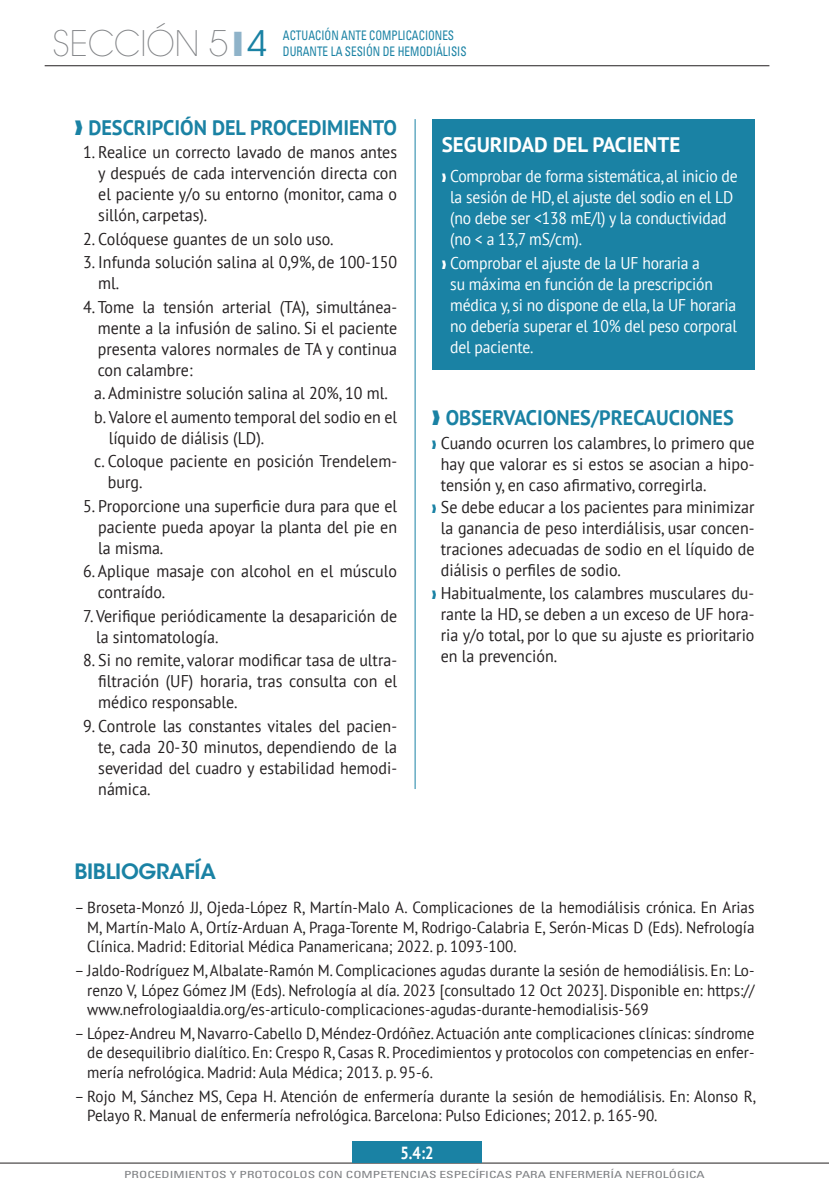
<style>
.page{position:relative;width:829px;height:1191px;background:#fff}
.page>*{position:absolute;margin:0;border:0;box-sizing:border-box;transform-origin:0 0}
.t1{font:200 35px "ITC Avant Garde Std";color:#808285;scale:.95 1}
.LADILLO{font:700 21px "PT Sans";color:#1a82a4;scale:.96 1}
.t2{font:700 21px "PT Sans";color:#fff}
.t3{font:600 21px "ITC Avant Garde Std";letter-spacing:-.015em;color:#1a82a4}
.t4{font:700 17.5px "PT Sans";color:#fff;scale:.85 1}
.CPO_DE_TEXTO_GENERAL{font:16.97px/21px "PT Sans";color:#231f20;text-align:justify;scale:.94 1}
.t5{font:16.97px/21px "PT Sans";letter-spacing:-.01em;color:#fff;scale:.92 1}
.BIBLIOGRAFÍA{font:16.1px/19.2px "PT Sans";color:#231f20;text-align:justify;scale:.94 1}
.BAJO_NUMERO{font:condensed 13.12px "Univers LT Std";color:#1a82a4;scale:.85 1}
.t6{font:condensed 9.8px "Univers LT Std";color:#808285;scale:1.37 1}
.s1{color:#8fb3c9}
.s2{font-weight:400;color:#1a82a4}
.s3{color:#1a82a4}
</style>
<div class="page">
<hr style="left:0;top:1162px;width:828px;height:1px;background:#231f20">
<hr style="left:45px;top:65px;width:724px;height:1px;background:#231f20">
<hr style="left:415px;top:119px;width:1px;height:670px;background:#1a82a4">
<div style="left:432px;top:119px;width:322px;height:251px;background:#1a82a4"></div>
<div style="left:352px;top:1141px;width:129px;height:22px;background:#1a82a4"></div>
<p class="t1" style="left:53px;top:23px;width:228px">SECCIÓN 5<span class="s1">❙</span><span class="s2">4</span></p>
<p class="BAJO_NUMERO" style="left:283px;top:27px;width:203px">ACTUACIÓN ANTE COMPLICACIONES</p>
<p class="BAJO_NUMERO" style="left:283px;top:43px;width:217px">DURANTE LA SESIÓN DE HEMODIÁLISIS</p>
<p class="LADILLO" style="left:74px;top:113px;width:337px">❱ DESCRIPCIÓN DEL PROCEDIMIENTO</p>
<p class="CPO_DE_TEXTO_GENERAL" style="left:98px;top:141px;width:319px;text-indent:-15px">1. Realice un correcto lavado de manos antes y después de cada intervención directa con el paciente y/o su entorno (monitor, cama o sillón, carpetas).</p>
<p class="CPO_DE_TEXTO_GENERAL" style="left:83px;top:228px;width:268px">2. Colóquese guantes de un solo uso.</p>
<p class="CPO_DE_TEXTO_GENERAL" style="left:98px;top:251px;width:319px;text-indent:-15px">3. Infunda solución salina al 0,9%, de 100-150 ml.</p>
<p class="CPO_DE_TEXTO_GENERAL" style="left:98px;top:296px;width:320px;text-indent:-15px">4. Tome la tensión arterial (TA), simultánea&shy;mente a la infusión de salino. Si el paciente presenta valores normales de TA y continua con calambre:</p>
<p class="CPO_DE_TEXTO_GENERAL" style="left:94px;top:382px;width:314px">a. Administre solución salina al 20%, 10 ml.</p>
<p class="CPO_DE_TEXTO_GENERAL" style="left:109px;top:406px;width:308px;text-indent:-14px">b. Valore el aumento temporal del sodio en el líquido de diálisis (LD).</p>
<p class="CPO_DE_TEXTO_GENERAL" style="left:108px;top:450px;width:309px;text-indent:-14px">c. Coloque paciente en posición Trendelem&shy;burg.</p>
<p class="CPO_DE_TEXTO_GENERAL" style="left:98px;top:495px;width:319px;text-indent:-15px">5. Proporcione una superficie dura para que el paciente pueda apoyar la planta del pie en la misma.</p>
<p class="CPO_DE_TEXTO_GENERAL" style="left:98px;top:560px;width:320px;text-indent:-15px">6. Aplique masaje con alcohol en el músculo contraído.</p>
<p class="CPO_DE_TEXTO_GENERAL" style="left:96px;top:605px;width:322px;text-indent:-13px">7. Verifique periódicamente la desaparición de la sintomatología.</p>
<p class="CPO_DE_TEXTO_GENERAL" style="left:98px;top:649px;width:319px;text-indent:-15px">8. Si no remite, valorar modificar tasa de ultra&shy;filtración (UF) horaria, tras consulta con el médico responsable.</p>
<p class="CPO_DE_TEXTO_GENERAL" style="left:98px;top:715px;width:319px;text-indent:-15px">9. Controle las constantes vitales del pacien&shy;te, cada 20-30 minutos, dependiendo de la severidad del cuadro y estabilidad hemodi&shy;námica.</p>
<p class="t2" style="left:441px;top:130px;width:240px">SEGURIDAD DEL PACIENTE</p>
<p class="t5" style="left:450px;top:166px;width:314px;text-indent:-8px">❱ Comprobar de forma sistemática, al inicio de la sesión de HD, el ajuste del sodio en el LD (no debe ser &lt;138 mE/l) y la conductividad (no &lt; a 13,7 mS/cm).</p>
<p class="t5" style="left:450px;top:252px;width:313px;text-indent:-8px">❱ Comprobar el ajuste de la UF horaria a<br>su máxima en función de la prescripción médica y, si no dispone de ella, la UF horaria no debería superar el 10% del peso corporal del paciente.</p>
<p class="LADILLO" style="left:432px;top:404px;width:316px">❱ OBSERVACIONES/PRECAUCIONES</p>
<p class="CPO_DE_TEXTO_GENERAL" style="left:441px;top:432px;width:335px;text-indent:-9px"><span class="s3">❱</span> Cuando ocurren los calambres, lo primero que hay que valorar es si estos se asocian a hipo&shy;tensión y, en caso afirmativo, corregirla.</p>
<p class="CPO_DE_TEXTO_GENERAL" style="left:441px;top:496px;width:335px;text-indent:-9px"><span class="s3">❱</span> Se debe educar a los pacientes para minimizar la ganancia de peso interdiálisis, usar concen&shy;traciones adecuadas de sodio en el líquido de diálisis o perfiles de sodio.</p>
<p class="CPO_DE_TEXTO_GENERAL" style="left:441px;top:582px;width:335px;text-indent:-9px"><span class="s3">❱</span> Habitualmente, los calambres musculares du&shy;rante la HD, se deben a un exceso de UF hora&shy;ria y/o total, por lo que su ajuste es prioritario en la prevención.</p>
<p class="t3" style="left:74px;top:858px;width:143px">BIBLIOGRAFÍA</p>
<p class="BIBLIOGRAFÍA" style="left:87px;top:897px;width:711px;text-indent:-13px">– Broseta-Monzó JJ, Ojeda-López R, Martín-Malo A. Complicaciones de la hemodiálisis crónica. En Arias M, Martín-Malo A, Ortíz-Arduan A, Praga-Torente M, Rodrigo-Calabria E, Serón-Micas D (Eds). Nefrología Clínica. Madrid: Editorial Médica Panamericana; 2022. p. 1093-100.</p>
<p class="BIBLIOGRAFÍA" style="left:87px;top:960px;width:711px;text-indent:-13px">– Jaldo-Rodríguez M, Albalate-Ramón M. Complicaciones agudas durante la sesión de hemodiálisis. En: Lo&shy;renzo V, López Gómez JM (Eds). Nefrología al día. 2023 [consultado 12 Oct 2023]. Disponible en: https:// www.nefrologiaaldia.org/es-articulo-complicaciones-agudas-durante-hemodialisis-569</p>
<p class="BIBLIOGRAFÍA" style="left:87px;top:1023px;width:711px;text-indent:-13px">– López-Andreu M, Navarro-Cabello D, Méndez-Ordóñez. Actuación ante complicaciones clínicas: síndrome de desequilibrio dialítico. En: Crespo R, Casas R. Procedimientos y protocolos con competencias en enfer&shy;mería nefrológica. Madrid: Aula Médica; 2013. p. 95-6.</p>
<p class="BIBLIOGRAFÍA" style="left:87px;top:1086px;width:712px;text-indent:-13px">– Rojo M, Sánchez MS, Cepa H. Atención de enfermería durante la sesión de hemodiálisis. En: Alonso R,<br>Pelayo R. Manual de enfermería nefrológica. Barcelona: Pulso Ediciones; 2012. p. 165-90.</p>
<p class="t4" style="left:400px;top:1141px;width:40px">5.4:2</p>
<p class="t6" style="left:124px;top:1168px;width:425px">PROCEDIMIENTOS Y PROTOCOLOS CON COMPETENCIAS ESPECÍFICAS PARA ENFERMERÍA NEFROLÓGICA</p>
</div>
